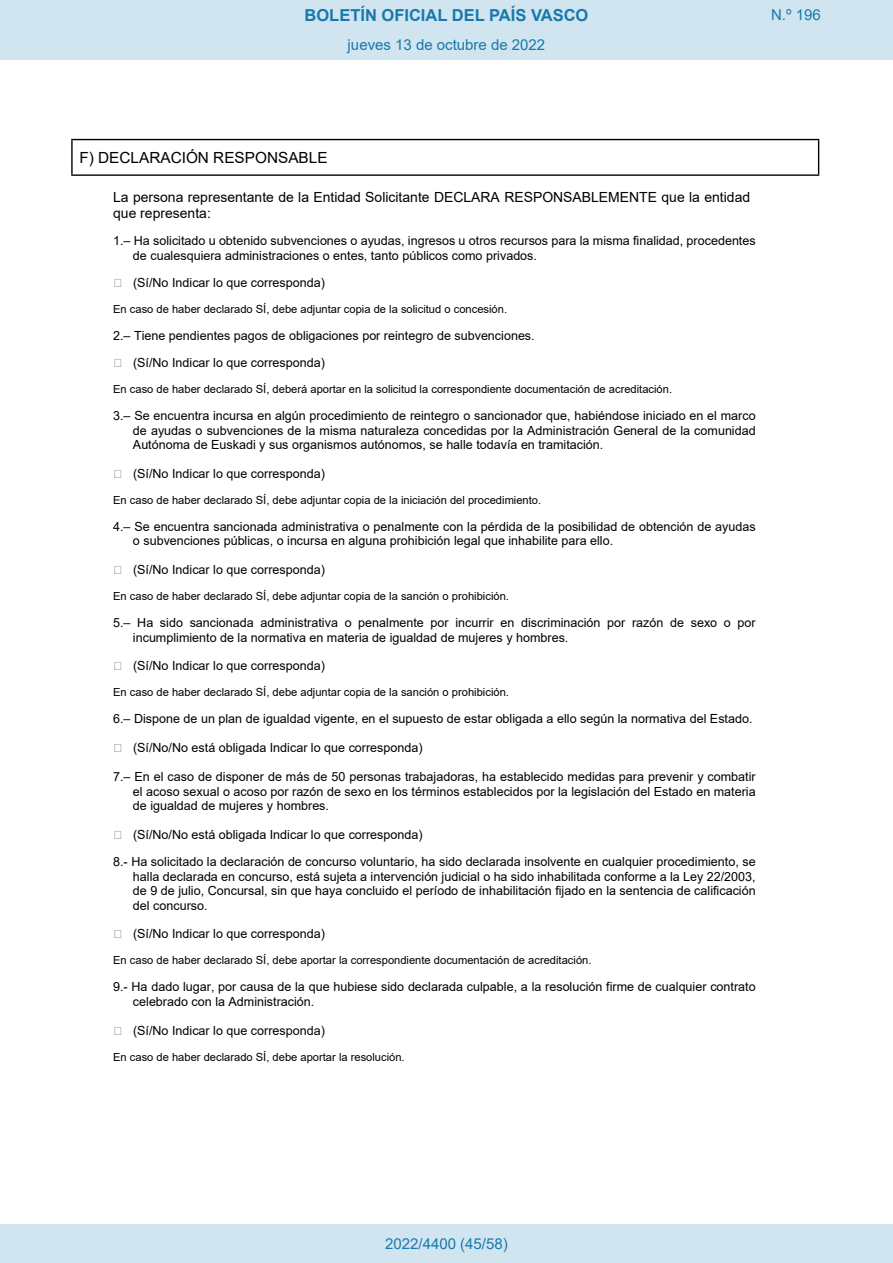
<style>
.page{position:relative;width:893px;height:1263px;background:#fff}
.page>*{position:absolute;margin:0;border:0;box-sizing:border-box;transform-origin:0 0}
.t1{font:700 16.5px "Arial";color:#1879ad}
.t2{font:15.3px "Arial";color:#000}
.Paginacion_Centro{font:15px "Arial";color:#1879ad}
.t3{font:13.95px/16px "Arial";color:#000}
.t4{font:12.6px/14.4px "Arial";color:#000}
.t5{font:11.1px "Arial";color:#000}
</style>
<div class="page">
<hr style="left:71px;top:140px;width:2px;height:34px;background:#000">
<hr style="left:818px;top:140px;width:1px;height:34px;background:#000">
<hr style="left:71px;top:139px;width:748px;height:1px;background:#000">
<hr style="left:71px;top:174px;width:748px;height:2px;background:#000">
<div style="left:0;top:0;width:893px;height:60px;background:#d0e5f0"></div>
<div style="left:0;top:1225px;width:893px;height:38px;background:#d0e5f0"></div>
<h1 class="t1" style="left:305px;top:3px;width:285px">BOLETÍN OFICIAL DEL PAÍS VASCO</h1>
<p class="Paginacion_Centro" style="left:771px;top:5px;width:51px">N.º 196</p>
<p class="Paginacion_Centro" style="left:348px;top:35px;width:199px">jueves 13 de octubre de 2022</p>
<p class="t2" style="left:79px;top:147px;width:250px">F) DECLARACIÓN RESPONSABLE</p>
<p class="t3" style="left:113px;top:189px;width:638px">La persona representante de la Entidad Solicitante DECLARA RESPONSABLEMENTE que la entidad que representa:</p>
<p class="t4" style="left:133px;top:234px;width:624px;text-indent:-20px">1.– Ha solicitado u obtenido subvenciones o ayudas, ingresos u otros recursos para la misma finalidad, procedentes de cualesquiera administraciones o entes, tanto públicos como privados.</p>
<p class="t4" style="left:133px;top:275px;width:193px">(Sí/No Indicar lo que corresponda)</p>
<p class="t5" style="left:113px;top:301px;width:395px">En caso de haber declarado SÍ, debe adjuntar copia de la solicitud o concesión.</p>
<p class="t4" style="left:133px;top:322px;width:403px;line-height:27.3px;text-indent:-20px">2.– Tiene pendientes pagos de obligaciones por reintegro de subvenciones. (Sí/No Indicar lo que corresponda)</p>
<p class="t5" style="left:113px;top:382px;width:560px">En caso de haber declarado SÍ, deberá aportar en la solicitud la correspondiente documentación de acreditación.</p>
<p class="t4" style="left:133px;top:408px;width:624px;text-align:justify;text-indent:-20px">3.– Se encuentra incursa en algún procedimiento de reintegro o sancionador que, habiéndose iniciado en el marco de ayudas o subvenciones de la misma naturaleza concedidas por la Administración General de la comunidad Autónoma de Euskadi y sus organismos autónomos, se halle todavía en tramitación.</p>
<p class="t4" style="left:133px;top:466px;width:193px">(Sí/No Indicar lo que corresponda)</p>
<p class="t5" style="left:113px;top:492px;width:430px">En caso de haber declarado SÍ, debe adjuntar copia de la iniciación del procedimiento.</p>
<p class="t4" style="left:133px;top:519px;width:624px;text-indent:-20px">4.– Se encuentra sancionada administrativa o penalmente con la pérdida de la posibilidad de obtención de ayudas o subvenciones públicas, o incursa en alguna prohibición legal que inhabilite para ello.</p>
<p class="t4" style="left:133px;top:562px;width:193px">(Sí/No Indicar lo que corresponda)</p>
<p class="t5" style="left:113px;top:589px;width:397px">En caso de haber declarado SÍ, debe adjuntar copia de la sanción o prohibición.</p>
<p class="t4" style="left:133px;top:615px;width:624px;text-indent:-20px">5.– Ha sido sancionada administrativa o penalmente por incurrir en discriminación por razón de sexo o por incumplimiento de la normativa en materia de igualdad de mujeres y hombres.</p>
<p class="t4" style="left:133px;top:659px;width:193px">(Sí/No Indicar lo que corresponda)</p>
<p class="t5" style="left:113px;top:685px;width:397px">En caso de haber declarado SÍ, debe adjuntar copia de la sanción o prohibición.</p>
<p class="t4" style="left:113px;top:712px;width:641px">6.– Dispone de un plan de igualdad vigente, en el supuesto de estar obligada a ello según la normativa del Estado.</p>
<p class="t4" style="left:133px;top:741px;width:291px">(Sí/No/No está obligada Indicar lo que corresponda)</p>
<p class="t4" style="left:133px;top:769px;width:624px;text-align:justify;text-indent:-20px">7.– En el caso de disponer de más de 50 personas trabajadoras, ha establecido medidas para prevenir y combatir el acoso sexual o acoso por razón de sexo en los términos establecidos por la legislación del Estado en materia de igualdad de mujeres y hombres.</p>
<p class="t4" style="left:113px;top:821px;width:644px;line-height:27.3px;text-indent:20px">(Sí/No/No está obligada Indicar lo que corresponda)<br>8.- Ha solicitado la declaración de concurso voluntario, ha sido declarada insolvente en cualquier procedimiento, se</p>
<p class="t4" style="left:133px;top:869px;width:624px;text-align:justify">halla declarada en concurso, está sujeta a intervención judicial o ha sido inhabilitada conforme a la Ley 22/2003, de 9 de julio, Concursal, sin que haya concluido el período de inhabilitación fijado en la sentencia de calificación del concurso.</p>
<p class="t4" style="left:133px;top:927px;width:193px">(Sí/No Indicar lo que corresponda)</p>
<p class="t5" style="left:113px;top:953px;width:480px">En caso de haber declarado SÍ, debe aportar la correspondiente documentación de acreditación.</p>
<p class="t4" style="left:133px;top:980px;width:624px;text-indent:-20px">9.- Ha dado lugar, por causa de la que hubiese sido declarada culpable, a la resolución firme de cualquier contrato celebrado con la Administración.</p>
<p class="t4" style="left:133px;top:1023px;width:193px">(Sí/No Indicar lo que corresponda)</p>
<p class="t5" style="left:113px;top:1049px;width:293px">En caso de haber declarado SÍ, debe aportar la resolución.</p>
<p class="Paginacion_Centro" style="left:385px;top:1234px;width:124px">2022/4400 (45/58)</p>
</div>
